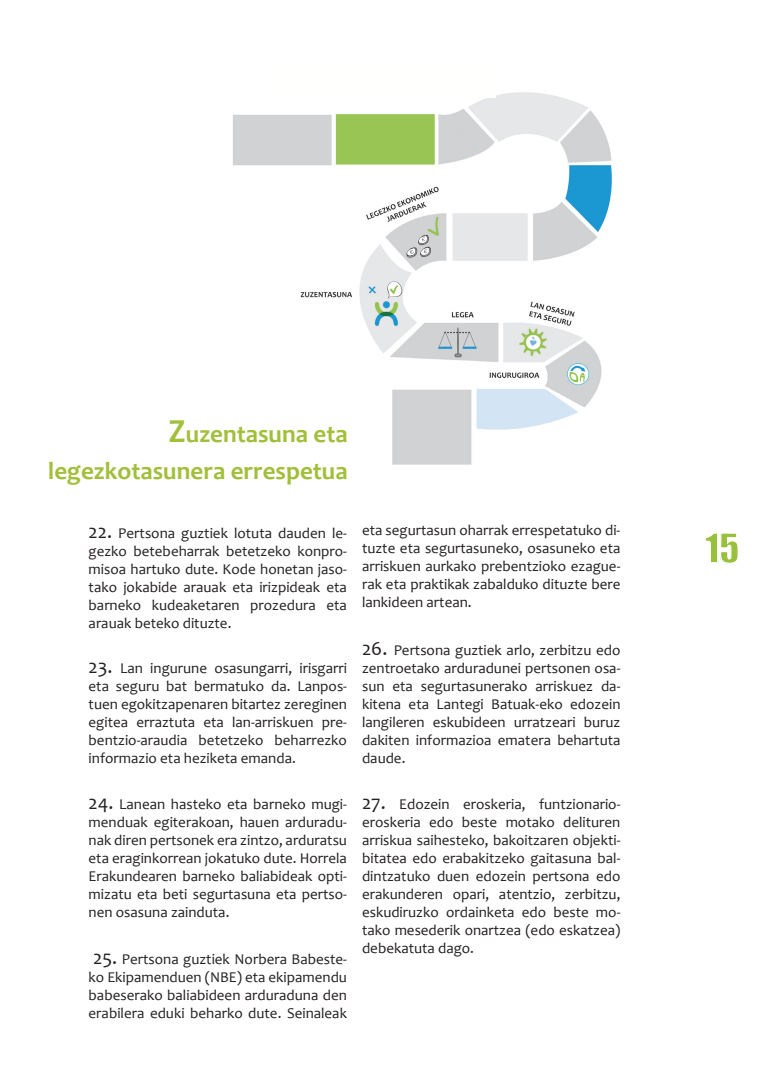
<style>
.page{position:relative;width:780px;height:1088px;background:#fff}
.page>*{position:absolute;margin:0;border:0;box-sizing:border-box;transform-origin:0 0}
.t1{font:37.5px "Impact";color:#98c03c}
.t2{font:700 25px/37.1px "Candara";color:#a1bf39;text-align:right}
.t3{font:15px/18px "Candara";color:#231f20;text-align:justify}
.s1{font-size:33.75px}
.s2{font-size:20px}
</style>
<div class="page">
<img style="left:233px;top:92px;width:379px;height:373px">
<div style="left:269px;top:62px;width:226px;height:35px;background:#fffffd"></div>
<h2 class="t2" style="left:48px;top:415px;width:301px"><span class="s1">Z</span>uzentasuna eta legezkotasunera errespetua</h2>
<p class="t3" style="left:89px;top:524px;width:260px"><span class="s2">22.</span> Pertsona guztiek lotuta dauden le&shy;gezko betebeharrak betetzeko konpro&shy;misoa hartuko dute. Kode honetan jaso&shy;tako jokabide arauak eta irizpideak eta barneko kudeaketaren prozedura eta arauak beteko dituzte.</p>
<p class="t3" style="left:89px;top:659px;width:260px"><span class="s2">23.</span> Lan ingurune osasungarri, irisgarri eta seguru bat bermatuko da. Lanpos&shy;tuen egokitzapenaren bitartez zereginen egitea erraztuta eta lan-arriskuen pre&shy;bentzio-araudia betetzeko beharrezko informazio eta heziketa emanda.</p>
<p class="t3" style="left:89px;top:795px;width:260px"><span class="s2">24.</span> Lanean hasteko eta barneko mugi&shy;menduak egiterakoan, hauen arduradu&shy;nak diren pertsonek era zintzo, arduratsu eta eraginkorrean jokatuko dute. Horrela Erakundearen barneko baliabideak opti&shy;mizatu eta beti segurtasuna eta pertso&shy;nen osasuna zainduta.</p>
<p class="t3" style="left:89px;top:950px;width:260px;text-align:center"><span class="s2">25.</span> Pertsona guztiek Norbera Babeste&shy;ko Ekipamenduen (NBE) eta ekipamendu babeserako baliabideen arduraduna den erabilera eduki beharko dute. Seinaleak</p>
<p class="t3" style="left:362px;top:520px;width:260px">eta segurtasun oharrak errespetatuko di&shy;tuzte eta segurtasuneko, osasuneko eta arriskuen aurkako prebentzioko ezague&shy;rak eta praktikak zabalduko dituzte bere lankideen artean.</p>
<p class="t3" style="left:362px;top:641px;width:260px"><span class="s2">26.</span> Pertsona guztiek arlo, zerbitzu edo zentroetako arduradunei pertsonen osa&shy;sun eta segurtasunerako arriskuez da&shy;kitena eta Lantegi Batuak-eko edozein langileren eskubideen urratzeari buruz dakiten informazioa ematera behartuta daude.</p>
<p class="t3" style="left:362px;top:795px;width:260px"><span class="s2">27.</span> Edozein eroskeria, funtzionario&shy;eroskeria edo beste motako delituren arriskua saihesteko, bakoitzaren objekti&shy;bitatea edo erabakitzeko gaitasuna bal&shy;dintzatuko duen edozein pertsona edo erakunderen opari, atentzio, zerbitzu, eskudiruzko ordainketa edo beste mo&shy;tako mesederik onartzea (edo eskatzea) debekatuta dago.</p>
<h1 class="t1" style="left:705px;top:519px;width:36px">15</h1>
</div>
